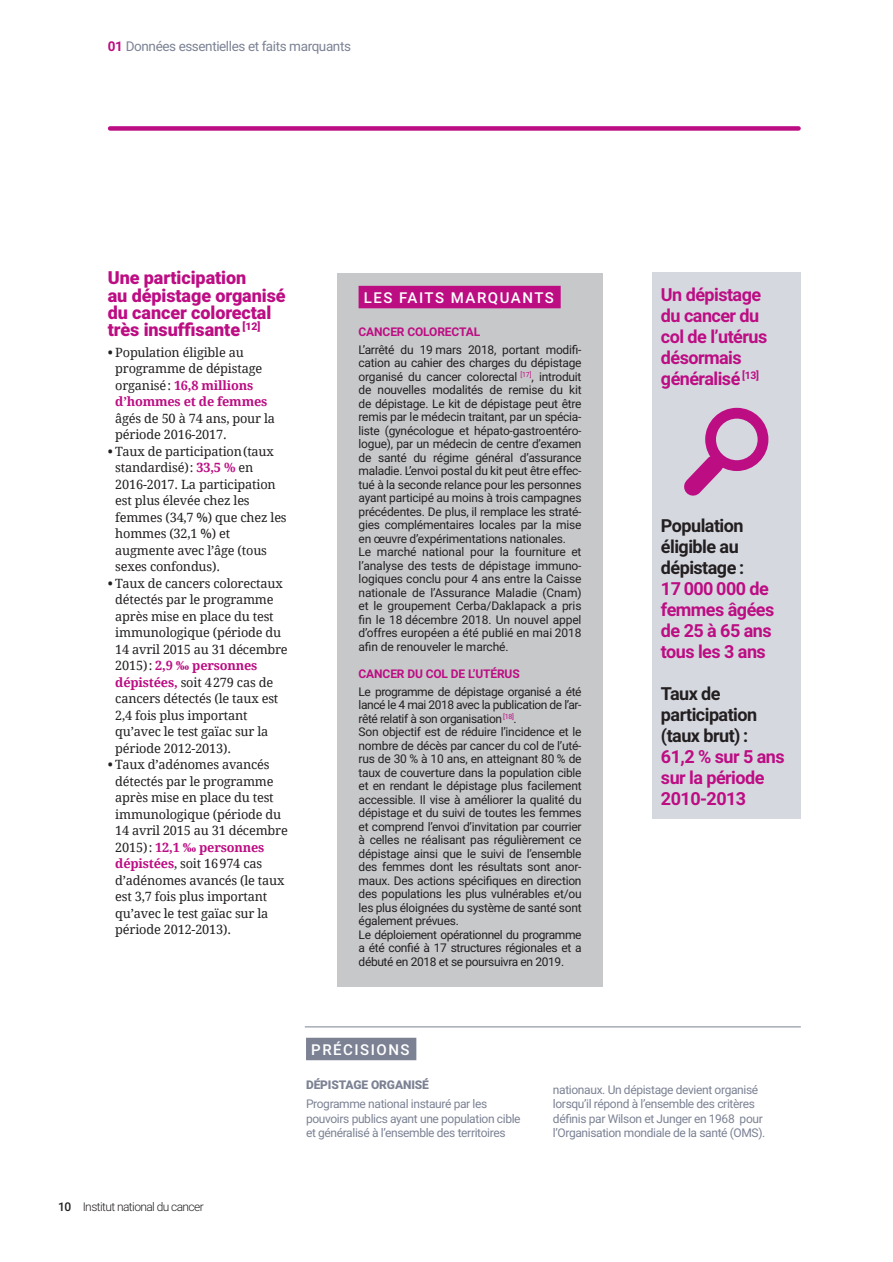
<style>
.page{position:relative;width:893px;height:1262px;background:#fff}
.page>*{position:absolute;margin:0;border:0;box-sizing:border-box;transform-origin:0 0}
.t1{font:700 18px/21px "Roboto";letter-spacing:-.03em;color:#bc0d83}
.t2{font:900 18px/17.2px "Roboto";letter-spacing:-.005em;color:#bc0d83}
.t3{font:700 18px/21px "Roboto";letter-spacing:-.03em;color:#231f20}
.t4{font:500 15px "Roboto";letter-spacing:.1em;color:#fff}
.t5{font:13.5px "Roboto";letter-spacing:-.03em;color:#7c8294}
.t6{font:12.75px/16.5px "Droid Serif";letter-spacing:-.015em;color:#231f20}
.t7{font:12px/13.5px "Roboto";letter-spacing:-.02em;color:#231f20}
.t8{font:12px/14.4px "Roboto";letter-spacing:-.03em;color:#7c8294}
.t9{font:700 12px "Roboto";letter-spacing:-.01em;color:#bc0d83}
.t10{font:300 12px "Roboto";letter-spacing:-.05em;color:#231f20}
.t11{font:900 12px "Roboto";letter-spacing:-.01em;color:#7c8294}
.s1{font-weight:700;color:#bc0d83}
.s2{font-weight:700}
.s3{font-family:"Times New Roman";font-weight:700;font-size:13.5px;color:#bc0d83}
.s4{font-weight:500}
</style>
<div class="page">
<div style="left:110px;top:126px;width:688px;height:5px;background:#bc0d83"></div>
<div style="left:337px;top:274px;width:266px;height:713px;background:#c7c8ca"></div>
<div style="left:359px;top:286px;width:202px;height:22px;background:#bc0d83"></div>
<div style="left:306px;top:1038px;width:110px;height:22px;background:#7c8294"></div>
<hr style="left:305px;top:1026px;width:496px;height:1px;background:#7c8294">
<div style="left:652px;top:272px;width:149px;height:547px;background:#d6d8e0"></div>
<svg style="left:684px;top:445px;width:47px;height:51px"></svg>
<div style="left:705px;top:408px;width:63px;height:63px;border:11px solid #bc0d83;border-radius:50%"></div>
<p class="t5" style="left:108px;top:37px;width:245px"><span class="s1">01</span> Données essentielles et faits marquants</p>
<h1 class="t2" style="left:108px;top:269px;width:179px">Une participation<br>au dépistage organisé du cancer colorectal très insuffisante <sup>[12]</sup></h1>
<p class="t6" style="left:115px;top:344px;width:154px;text-indent:-8px"><span class="s2">•</span> Population éligible au programme de dépistage organisé: <span class="s1">16,8 millions d’hommes et de femmes</span></p>
<p class="t6" style="left:115px;top:410px;width:161px">âgés de 50 à 74 ans, pour la période 2016-2017.</p>
<p class="t6" style="left:115px;top:443px;width:173px;text-indent:-8px"><span class="s2">•</span> Taux de participation(taux standardisé): <span class="s1">33,5 %</span> en<br>2016‑2017. La participation est plus élevée chez les femmes (34,7 %) que chez les hommes (32,1 %) et augmente avec l’âge (tous sexes confondus).</p>
<p class="t6" style="left:115px;top:575px;width:174px;text-indent:-7px"><span class="s2">•</span> Taux de cancers colorectaux détectés par le programme après mise en place du test immunologique (période du<br>14 avril 2015 au 31 décembre<br>2015): <span class="s1">2,9</span> <span class="s3">‰</span> <span class="s1">personnes dépistées,</span> soit 4279 cas de cancers détectés (le taux est<br>2,4 fois plus important qu’avec le test gaïac sur la période 2012-2013).</p>
<p class="t6" style="left:115px;top:757px;width:174px;text-indent:-7px"><span class="s2">•</span> Taux d’adénomes avancés détectés par le programme après mise en place du test immunologique (période du<br>14 avril 2015 au 31 décembre<br>2015): <span class="s1">12,1</span> <span class="s3">‰</span> <span class="s1">personnes dépistées</span>, soit 16974 cas d’adénomes avancés (le taux est 3,7 fois plus important qu’avec le test gaïac sur la période 2012-2013).</p>
<p class="t4" style="left:364px;top:287px;width:192px">LES FAITS MARQUANTS</p>
<p class="t9" style="left:359px;top:323px;width:123px">CANCER COLORECTAL</p>
<p class="t7" style="left:359px;top:342px;width:224px">L’arrêté du 19 mars 2018, portant modifi&shy;cation au cahier des charges du dépistage organisé du cancer colorectal <sup>[17]</sup>, introduit de nouvelles modalités de remise du kit de dépistage. Le kit de dépistage peut être remis par le médecin traitant, par un spécia&shy;liste (gynécologue et hépato-gastroentéro&shy;logue), par un médecin de centre d’examen de santé du régime général d’assurance maladie. L’envoi postal du kit peut être effec&shy;tué à la seconde relance pour les personnes ayant participé au moins à trois campagnes précédentes. De plus, il remplace les straté&shy;gies complémentaires locales par la mise en oeuvre d’expérimentations nationales.<br>Le marché national pour la fourniture et l’analyse des tests de dépistage immuno&shy;logiques conclu pour 4 ans entre la Caisse nationale de l’Assurance Maladie (Cnam) et le groupement Cerba/Daklapack a pris fin le 18 décembre 2018. Un nouvel appel d’offres européen a été publié en mai 2018 afin de renouveler le marché.</p>
<p class="t9" style="left:359px;top:665px;width:163px">CANCER DU COL DE L’UTÉRUS</p>
<p class="t7" style="left:359px;top:684px;width:225px">Le programme de dépistage organisé a été lancé le 4 mai 2018 avec la publication de l’ar&shy;rêté relatif à son organisation <sup>[18]</sup>.<br>Son objectif est de réduire l’incidence et le nombre de décès par cancer du col de l’uté&shy;rus de 30 % à 10 ans, en atteignant 80 % de taux de couverture dans la population cible et en rendant le dépistage plus facilement accessible. Il vise à améliorer la qualité du dépistage et du suivi de toutes les femmes et comprend l’envoi d’invitation par courrier à celles ne réalisant pas régulièrement ce dépistage ainsi que le suivi de l’ensemble des femmes dont les résultats sont anor&shy;maux. Des actions spécifiques en direction des populations les plus vulnérables et/ou les plus éloignées du système de santé sont également prévues.<br>Le déploiement opérationnel du programme a été confié à 17 structures régionales et a débuté en 2018 et se poursuivra en 2019.</p>
<h1 class="t1" style="left:661px;top:284px;width:108px">Un dépistage du cancer du col de l’utérus désormais généralisé <sup>[13]</sup></h1>
<h1 class="t3" style="left:661px;top:515px;width:85px">Population éligible au dépistage :</h1>
<h1 class="t1" style="left:661px;top:578px;width:115px">17 000 000 de femmes âgées de 25 à 65 ans tous les 3 ans</h1>
<h1 class="t3" style="left:661px;top:683px;width:98px">Taux de participation (taux brut) :</h1>
<h1 class="t1" style="left:661px;top:746px;width:125px">61,2 % sur 5 ans sur la période<br>2010-2013</h1>
<p class="t10" style="left:58px;top:1198px;width:147px"><span class="s4">10</span> Institut national du cancer</p>
<p class="t4" style="left:311px;top:1039px;width:100px">PRÉCISIONS</p>
<p class="t11" style="left:306px;top:1077px;width:124px">DÉPISTAGE ORGANISÉ</p>
<p class="t8" style="left:306px;top:1096px;width:216px">Programme national instauré par les pouvoirs publics ayant une population cible et généralisé à l’ensemble des territoires</p>
<p class="t8" style="left:553px;top:1082px;width:214px">nationaux. Un dépistage devient organisé lorsqu’il répond à l’ensemble des critères définis par Wilson et Junger en 1968 pour l’Organisation mondiale de la santé (OMS).</p>
</div>
